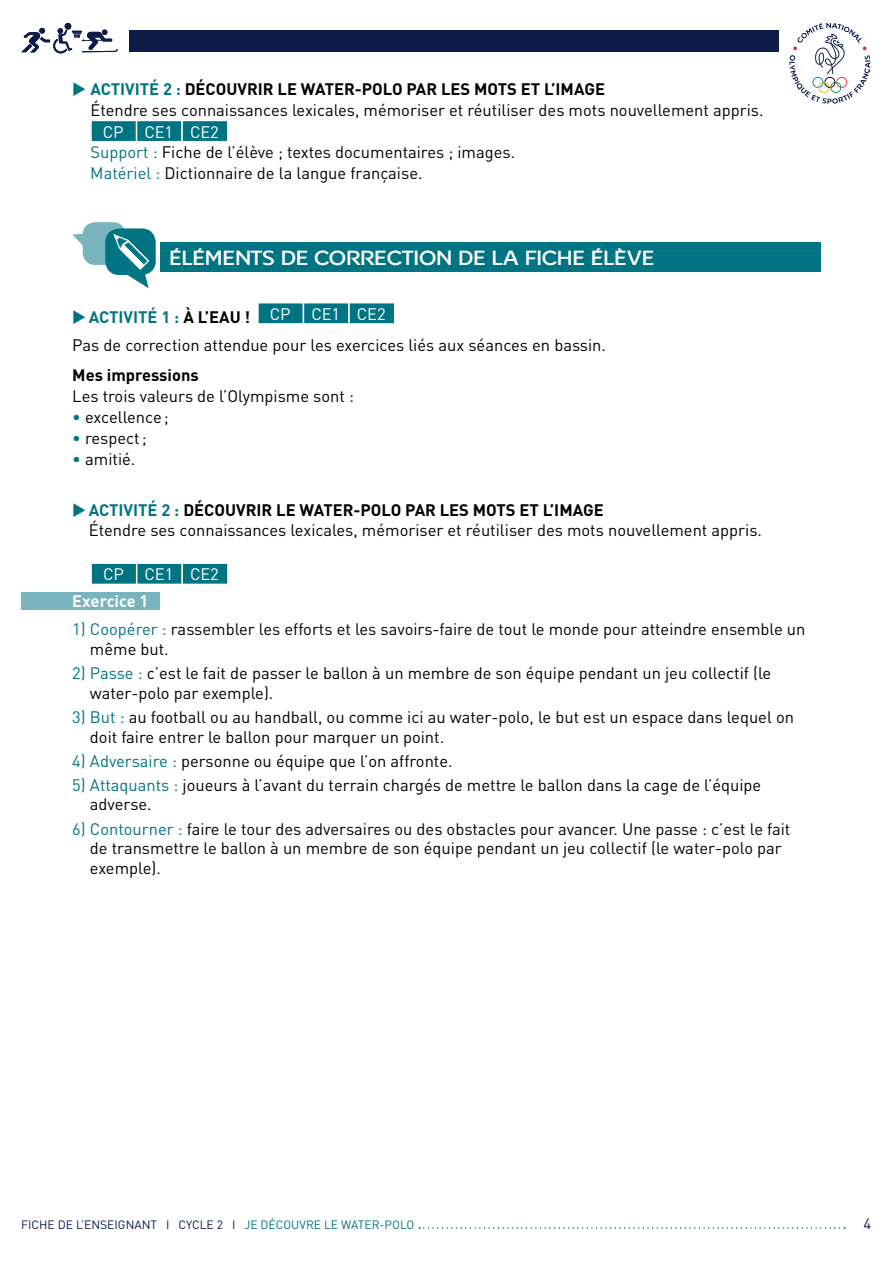
<style>
.page{position:relative;width:893px;height:1263px;background:#fff}
.page>*{position:absolute;margin:0;border:0;box-sizing:border-box;transform-origin:0 0}
.t1{font:500 22.5px "Franceolympique";letter-spacing:-.01em;color:#fff}
.t2{font:16.5px/19.8px "DIN";color:#000}
.t3{font:16.5px "DIN";letter-spacing:-.01em;color:#fff}
.t4{font:700 16.5px "DIN";color:#000}
.t5{font:700 16.5px "DIN";color:#fff}
.t6{font:15px "DIN";color:#0c1b47}
.t7{font:12px "DIN";color:#0c1b47}
.s1{color:#007482}
.s2{font-weight:700;color:#007482}
.s3{font-weight:700}
</style>
<div class="page">
<div style="left:65px;top:23px;width:6px;height:7px;background:#0c1b47;border-radius:50%"></div>
<svg style="left:21px;top:28px;width:97px;height:25px"></svg>
<div style="left:130px;top:30px;width:649px;height:22px;background:#0c1b47"></div>
<svg style="left:789px;top:23px;width:81px;height:81px"></svg>
<div style="left:161px;top:242px;width:660px;height:30px;background:#007482"></div>
<div style="left:83px;top:222px;width:42px;height:43px;background:#77b4be;border-radius:13px"></div>
<svg style="left:72px;top:233px;width:11px;height:19px"></svg>
<div style="left:105px;top:228px;width:51px;height:47px;background:#007482;border-radius:14px"></div>
<svg style="left:113px;top:234px;width:36px;height:54px"></svg>
<div style="left:90px;top:120px;width:47px;height:22px;background:#007482;border:2px solid #fff"></div>
<div style="left:136px;top:120px;width:47px;height:22px;background:#007482;border:2px solid #fff"></div>
<div style="left:181px;top:120px;width:48px;height:22px;background:#007482;border:2px solid #fff"></div>
<div style="left:257px;top:302px;width:47px;height:23px;background:#007482;border:2px solid #fff"></div>
<div style="left:303px;top:302px;width:47px;height:23px;background:#007482;border:2px solid #fff"></div>
<div style="left:348px;top:302px;width:47px;height:23px;background:#007482;border:2px solid #fff"></div>
<div style="left:90px;top:562px;width:48px;height:23px;background:#007482;border:2px solid #fff"></div>
<div style="left:136px;top:562px;width:47px;height:23px;background:#007482;border:2px solid #fff"></div>
<div style="left:181px;top:562px;width:48px;height:23px;background:#007482;border:2px solid #fff"></div>
<svg style="left:419px;top:1227px;width:426px;height:2px"></svg>
<div style="left:21px;top:592px;width:139px;height:17px;background:#77b4be"></div>
<p class="t2" style="left:90px;top:78px;width:675px;line-height:21px;text-indent:-18px"><span class="s1">◆</span> <span class="s2">ACTIVITÉ 2 :</span> <span class="s3">DÉCOUVRIR LE WATER-POLO PAR LES MOTS ET L’IMAGE<br></span>Étendre ses connaissances lexicales, mémoriser et réutiliser des mots nouvellement appris.</p>
<p class="t2" style="left:90px;top:141px;width:426px;line-height:21px"><span class="s1">Support :</span> Fiche de l’élève ; textes documentaires ; images.<br><span class="s1">Matériel :</span> Dictionnaire de la langue française.</p>
<p class="t3" style="left:103px;top:121px;width:22px">CP</p>
<p class="t3" style="left:144px;top:121px;width:76px">CE1 CE2</p>
<h1 class="t1" style="left:169px;top:245px;width:487px">ÉLÉMENTS DE CORRECTION DE LA FICHE ÉLÈVE</h1>
<p class="t2" style="left:72px;top:302px;width:535px;line-height:28.3px"><span class="s1">◆</span><span class="s2">ACTIVITÉ 1 :</span> <span class="s3">À L’EAU !<br></span>Pas de correction attendue pour les exercices liés aux séances en bassin.</p>
<p class="t4" style="left:72px;top:364px;width:128px">Mes impressions</p>
<p class="t2" style="left:72px;top:386px;width:283px">Les trois valeurs de l’Olympisme sont :</p>
<p class="t2" style="left:72px;top:407px;width:98px"><span class="s1">•</span> excellence;</p>
<p class="t2" style="left:72px;top:428px;width:76px"><span class="s1">•</span> respect;</p>
<p class="t2" style="left:72px;top:449px;width:65px"><span class="s1">•</span> amitié.</p>
<p class="t2" style="left:89px;top:500px;width:675px;text-indent:-17px"><span class="s1">◆</span><span class="s2">ACTIVITÉ 2 :</span> <span class="s3">DÉCOUVRIR LE WATER-POLO PAR LES MOTS ET L’IMAGE<br></span>Étendre ses connaissances lexicales, mémoriser et réutiliser des mots nouvellement appris.</p>
<p class="t3" style="left:270px;top:304px;width:22px">CP</p>
<p class="t3" style="left:311px;top:304px;width:76px">CE1 CE2</p>
<p class="t3" style="left:103px;top:564px;width:22px">CP</p>
<p class="t3" style="left:145px;top:564px;width:76px">CE1 CE2</p>
<p class="t5" style="left:72px;top:590px;width:78px">Exercice 1</p>
<p class="t2" style="left:90px;top:619px;width:717px;text-indent:-18px"><span class="s1">1) Coopérer :</span> rassembler les efforts et les savoirs-faire de tout le monde pour atteindre ensemble un même but.</p>
<p class="t2" style="left:90px;top:663px;width:683px;text-indent:-18px"><span class="s1">2) Passe :</span> c’est le fait de passer le ballon à un membre de son équipe pendant un jeu collectif (le water-polo par exemple).</p>
<p class="t2" style="left:90px;top:707px;width:706px;text-indent:-18px"><span class="s1">3) But :</span> au football ou au handball, ou comme ici au water-polo, le but est un espace dans lequel on doit faire entrer le ballon pour marquer un point.</p>
<p class="t2" style="left:72px;top:750px;width:382px"><span class="s1">4) Adversaire :</span> personne ou équipe que l’on affronte.</p>
<p class="t2" style="left:90px;top:774px;width:673px;text-indent:-18px"><span class="s1">5) Attaquants :</span> joueurs à l’avant du terrain chargés de mettre le ballon dans la cage de l’équipe adverse.</p>
<p class="t2" style="left:90px;top:818px;width:702px;text-indent:-18px"><span class="s1">6) Contourner :</span> faire le tour des adversaires ou des obstacles pour avancer. Une passe : c’est le fait de transmettre le ballon à un membre de son équipe pendant un jeu collectif (le water-polo par exemple).</p>
<p class="t7" style="left:21px;top:1217px;width:394px">FICHE DE L’ENSEIGNANT I CYCLE 2 I <span class="s1">JE DÉCOUVRE LE WATER-POLO</span></p>
<p class="t6" style="left:863px;top:1214px;width:9px">4</p>
</div>
